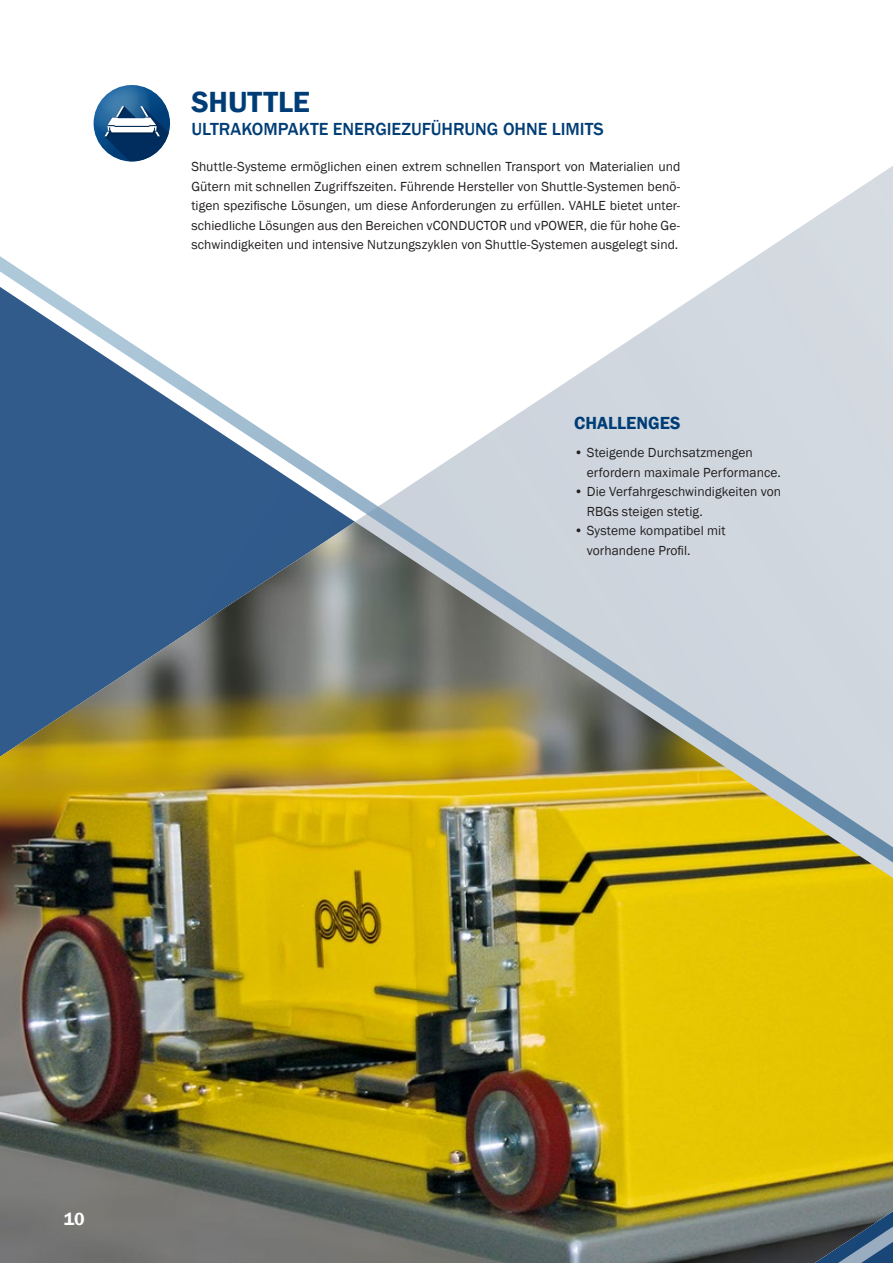
<style>
.page{position:relative;width:893px;height:1263px;background:#fff}
.page>*{position:absolute;margin:0;border:0;box-sizing:border-box;transform-origin:0 0}
.t1{font:600 30px "Franklin Gothic";color:#003d76}
.t2{font:500 18px "Franklin Gothic";color:#003d76}
.t3{font:600 18px "Franklin Gothic";color:#003d76}
.t4{font:600 18px "Franklin Gothic";color:#fff}
.t5{font:13.5px/19.5px "Franklin Gothic";letter-spacing:.005em;color:#231f20}
</style>
<div class="page">
<img style="left:0;top:216px;width:893px;height:1047px">
<svg style="left:632px;top:602px;width:261px;height:661px;background:#c8b94d"></svg>
<svg style="left:94px;top:85px;width:76px;height:76px"></svg>
<h1 class="t1" style="left:191px;top:84px;width:120px">SHUTTLE</h1>
<h2 class="t2" style="left:191px;top:118px;width:414px">ULTRAKOMPAKTE ENERGIEZUFÜHRUNG OHNE LIMITS</h2>
<p class="t5" style="left:191px;top:157px;width:490px;text-align:justify">Shuttle-Systeme ermöglichen einen extrem schnellen Transport von Materialien und Gütern mit schnellen Zugriffszeiten. Führende Hersteller von Shuttle-Systemen benö&shy;tigen spezifische Lösungen, um diese Anforderungen zu erfüllen. VAHLE bietet unter&shy;schiedliche Lösungen aus den Bereichen vCONDUCTOR und vPOWER, die für hohe Ge&shy;schwindigkeiten und intensive Nutzungszyklen von Shuttle-Systemen ausgelegt sind.</p>
<h2 class="t3" style="left:574px;top:412px;width:108px">CHALLENGES</h2>
<p class="t5" style="left:587px;top:443px;width:196px;text-indent:-13px">• Steigende Durchsatzmengen erfordern maximale Performance.</p>
<p class="t5" style="left:587px;top:482px;width:196px;text-indent:-13px">• Die Verfahrgeschwindigkeiten von<br>RBGs steigen stetig.</p>
<p class="t5" style="left:587px;top:521px;width:140px;text-indent:-13px">• Systeme kompatibel mit vorhandene Profil.</p>
<h2 class="t4" style="left:64px;top:1207px;width:23px">10</h2>
</div>
